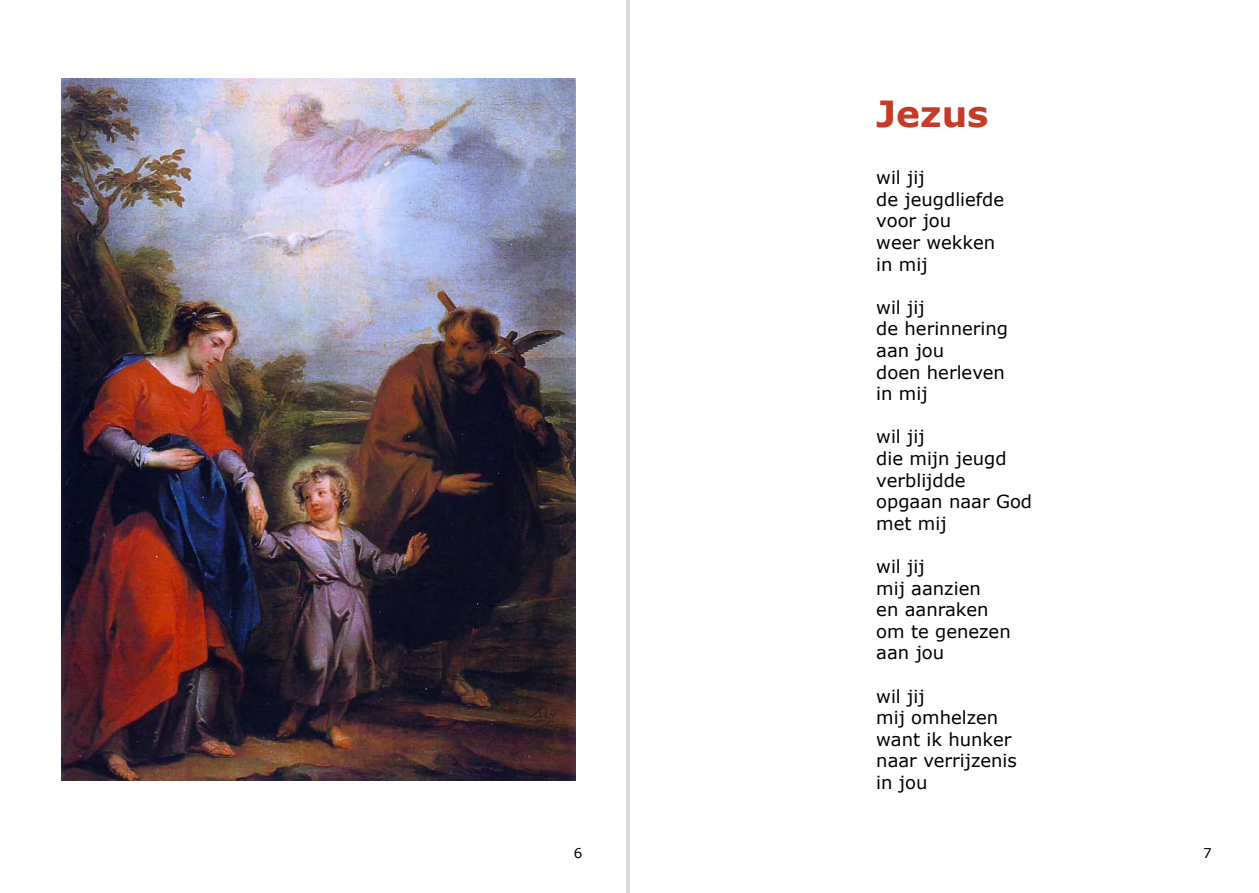
<style>
.page{position:relative;width:1259px;height:893px;background:#fff}
.page>*{position:absolute;margin:0;border:0;box-sizing:border-box;transform-origin:0 0}
.t1{font:700 36px "Verdana";color:#c63b28}
.t2{font:18px/21.6px "Verdana";color:#000}
.t3{font:13.5px "Verdana";color:#000}
</style>
<div class="page">
<hr style="left:628px;top:0;width:1px;height:893px;background:#babcb7">
<hr style="left:626px;top:0;width:1px;height:893px;background:#babcb7">
<img style="left:62px;top:78px;width:513px;height:702px">
<h1 class="t1" style="left:876px;top:91px;width:114px">Jezus</h1>
<p class="t2" style="left:876px;top:166px;width:129px">wil jij<br>de jeugdliefde voor jou<br>weer wekken in mij</p>
<p class="t2" style="left:876px;top:296px;width:133px">wil jij<br>de herinnering aan jou<br>doen herleven in mij</p>
<p class="t2" style="left:876px;top:425px;width:157px">wil jij<br>die mijn jeugd verblijdde opgaan naar God met mij</p>
<p class="t2" style="left:876px;top:555px;width:136px">wil jij<br>mij aanzien<br>en aanraken om te genezen aan jou</p>
<p class="t2" style="left:876px;top:685px;width:142px">wil jij<br>mij omhelzen want ik hunker naar verrijzenis in jou</p>
<p class="t3" style="left:574px;top:844px;width:10px">6</p>
<p class="t3" style="left:1203px;top:844px;width:10px">7</p>
</div>
